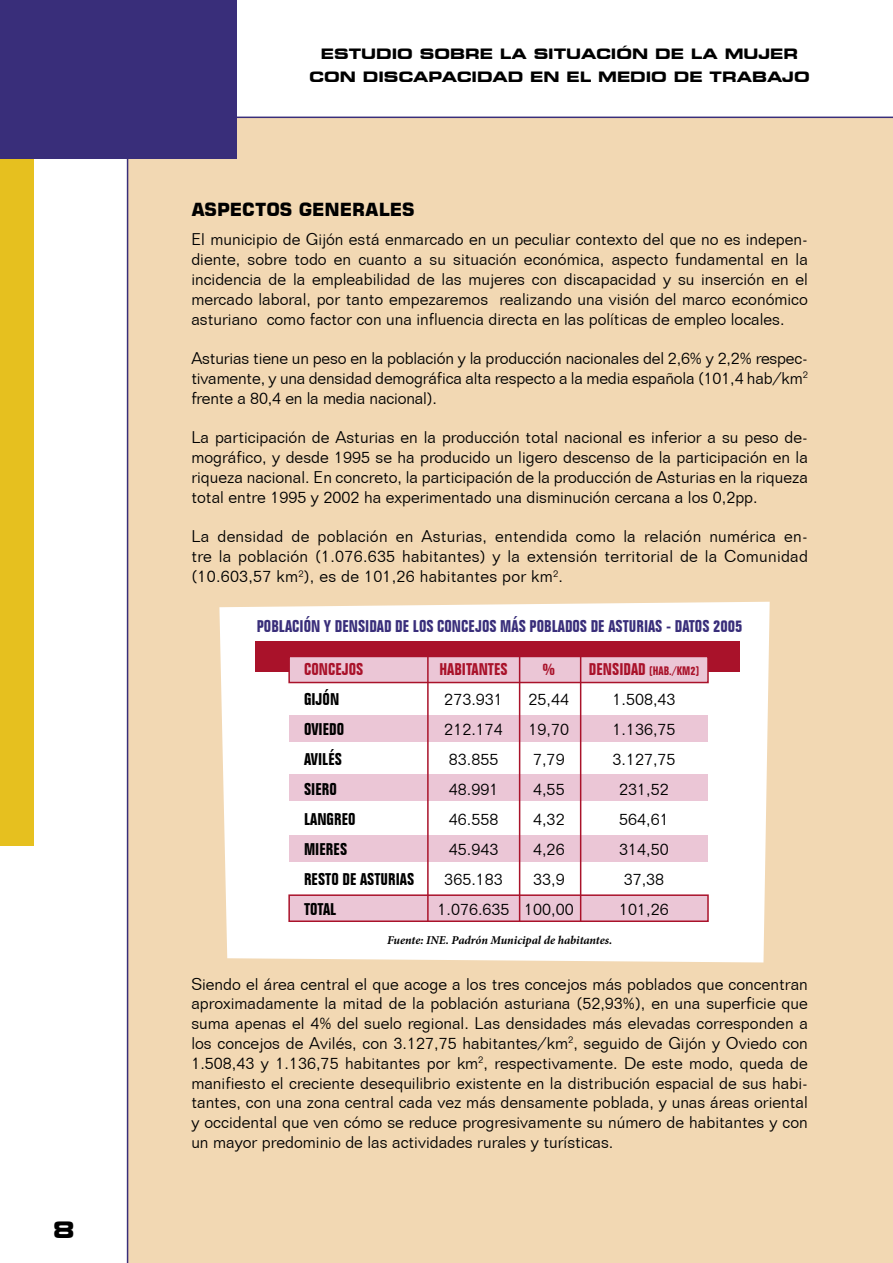
<style>
.page{position:relative;width:893px;height:1263px;background:#fff}
.page>*{position:absolute;margin:0;border:0;box-sizing:border-box;transform-origin:0 0}
.t1{font:700 expanded 22.5px "Square 721 BT";color:#000}
.t2{font:700 18px "Square 721 BT";color:#000}
.t3{font:300 16.5px/19.8px "Folio BT";color:#000;text-align:justify}
.t4{font:700 condensed 16.5px "Folio BT";color:#392e7a}
.t5{font:700 condensed 16.5px "Folio BT";color:#000}
.t6{font:700 condensed 16.5px "Folio BT";color:#a9122a}
.t7{font:700 expanded 14.25px "Square 721 BT";color:#000}
.t8{font:italic 700 12px "Minion Pro";letter-spacing:-.005em;color:#000}
.t9{font:700 condensed 12px "Folio BT";color:#a9122a}
.s1{font-size:16.95px}
.s2{font-size:16.5px}
</style>
<div class="page">
<div style="left:128px;top:117px;width:765px;height:1146px;background:#f2d8b3"></div>
<div style="left:219px;top:602px;width:551px;height:360px;background:#fff"></div>
<div style="left:255px;top:641px;width:485px;height:31px;background:#a9122a"></div>
<div style="left:289px;top:656px;width:419px;height:26px;background:#ebc6d6"></div>
<div style="left:288px;top:656px;width:421px;height:27px;border:2px solid #a9122a"></div>
<hr style="left:237px;top:117px;width:656px;height:1px;background:#392e7a">
<hr style="left:127px;top:158px;width:1px;height:1105px;background:#392e7a">
<div style="left:0;top:117px;width:34px;height:729px;background:#e6c01f"></div>
<div style="left:0;top:0;width:237px;height:159px;background:#392e7a"></div>
<div style="left:289px;top:775px;width:419px;height:26px;background:#ebc6d6"></div>
<div style="left:289px;top:836px;width:419px;height:26px;background:#ebc6d6"></div>
<div style="left:289px;top:895px;width:419px;height:26px;background:#ebc6d6"></div>
<div style="left:288px;top:894px;width:421px;height:28px;border:2px solid #a9122a"></div>
<div style="left:289px;top:716px;width:419px;height:26px;background:#ebc6d6"></div>
<hr style="left:427px;top:654px;width:2px;height:268px;background:#a9122a">
<hr style="left:519px;top:654px;width:1px;height:268px;background:#a9122a">
<hr style="left:580px;top:655px;width:1px;height:267px;background:#a9122a">
<p class="t1" style="left:53px;top:1216px;width:23px">8</p>
<p class="t7" style="left:321px;top:45px;width:479px">ESTUDIO SOBRE LA SITUACIÓN DE LA MUJER</p>
<p class="t7" style="left:309px;top:68px;width:502px">CON DISCAPACIDAD EN EL MEDIO DE TRABAJO</p>
<p class="t2" style="left:191px;top:198px;width:225px">ASPECTOS GENERALES</p>
<p class="t3" style="left:191px;top:229px;width:618px">El municipio de Gijón está enmarcado en un peculiar contexto del que no es indepen&shy;diente, sobre todo en cuanto a su situación económica, aspecto fundamental en la incidencia de la empleabilidad de las mujeres con discapacidad y su inserción en el mercado laboral, por tanto empezaremos realizando una visión del marco económico asturiano como factor con una influencia directa en las políticas de empleo locales.</p>
<p class="t3" style="left:191px;top:348px;width:618px">Asturias tiene un peso en la población y la producción nacionales del 2,6% y 2,2% respec&shy;tivamente, y una densidad demográfica alta respecto a la media española (101,4 hab/km<sup>2 </sup>frente a 80,4 en la media nacional).</p>
<p class="t3" style="left:191px;top:427px;width:618px">La participación de Asturias en la producción total nacional es inferior a su peso de&shy;mográfico, y desde 1995 se ha producido un ligero descenso de la participación en la riqueza nacional. En concreto, la participación de la producción de Asturias en la riqueza total entre 1995 y 2002 ha experimentado una disminución cercana a los 0,2pp.</p>
<p class="t3" style="left:191px;top:526px;width:618px">La densidad de población en Asturias, entendida como la relación numérica en&shy;tre la población (1.076.635 habitantes) y la extensión territorial de la Comunidad (10.603,57 km<sup>2</sup>), es de 101,26 habitantes por km<sup>2</sup>.</p>
<p class="t4" style="left:257px;top:616px;width:487px">POBLACIÓN Y DENSIDAD DE LOS CONCEJOS MÁS POBLADOS DE ASTURIAS - DATOS <span class="s1">2005</span></p>
<p class="t6" style="left:304px;top:659px;width:61px">CONCEJOS</p>
<p class="t5" style="left:304px;top:689px;width:37px">GIJÓN</p>
<p class="t5" style="left:304px;top:719px;width:42px">OVIEDO</p>
<p class="t5" style="left:304px;top:749px;width:40px">AVILÉS</p>
<p class="t5" style="left:304px;top:779px;width:34px">SIERO</p>
<p class="t5" style="left:304px;top:809px;width:53px">LANGREO</p>
<p class="t5" style="left:304px;top:839px;width:45px">MIERES</p>
<p class="t5" style="left:304px;top:869px;width:112px">RESTO DE ASTURIAS</p>
<p class="t5" style="left:304px;top:899px;width:34px">TOTAL</p>
<p class="t9" style="left:589px;top:663px;width:112px"><span class="s2">DENSIDAD</span> (HAB./KM2)</p>
<p class="t3" style="left:612px;top:689px;width:65px">1.508,43</p>
<p class="t3" style="left:612px;top:719px;width:65px">1.136,75</p>
<p class="t3" style="left:612px;top:749px;width:65px">3.127,75</p>
<p class="t3" style="left:619px;top:779px;width:51px">231,52</p>
<p class="t3" style="left:619px;top:809px;width:51px">564,61</p>
<p class="t3" style="left:619px;top:839px;width:51px">314,50</p>
<p class="t3" style="left:624px;top:869px;width:42px">37,38</p>
<p class="t3" style="left:619px;top:899px;width:51px">101,26</p>
<p class="t8" style="left:387px;top:933px;width:227px">Fuente: INE. Padrón Municipal de habitantes.</p>
<p class="t3" style="left:191px;top:974px;width:618px">Siendo el área central el que acoge a los tres concejos más poblados que concentran aproximadamente la mitad de la población asturiana (52,93%), en una superficie que suma apenas el 4% del suelo regional. Las densidades más elevadas corresponden a los concejos de Avilés, con 3.127,75 habitantes/km<sup>2</sup>, seguido de Gijón y Oviedo con 1.508,43 y 1.136,75 habitantes por km<sup>2</sup>, respectivamente. De este modo, queda de manifiesto el creciente desequilibrio existente en la distribución espacial de sus habi&shy;tantes, con una zona central cada vez más densamente poblada, y unas áreas oriental y occidental que ven cómo se reduce progresivamente su número de habitantes y con un mayor predominio de las actividades rurales y turísticas.</p>
<p class="t6" style="left:439px;top:659px;width:70px">HABITANTES</p>
<p class="t3" style="left:444px;top:689px;width:60px">273.931</p>
<p class="t3" style="left:444px;top:719px;width:60px">212.174</p>
<p class="t3" style="left:449px;top:749px;width:51px">83.855</p>
<p class="t3" style="left:449px;top:779px;width:51px">48.991</p>
<p class="t3" style="left:449px;top:809px;width:51px">46.558</p>
<p class="t3" style="left:449px;top:839px;width:51px">45.943</p>
<p class="t3" style="left:444px;top:869px;width:60px">365.183</p>
<p class="t3" style="left:438px;top:899px;width:74px">1.076.635</p>
<p class="t6" style="left:543px;top:659px;width:14px">%</p>
<p class="t3" style="left:529px;top:689px;width:42px">25,44</p>
<p class="t3" style="left:529px;top:719px;width:42px">19,70</p>
<p class="t3" style="left:533px;top:749px;width:33px">7,79</p>
<p class="t3" style="left:533px;top:779px;width:33px">4,55</p>
<p class="t3" style="left:533px;top:809px;width:33px">4,32</p>
<p class="t3" style="left:533px;top:839px;width:33px">4,26</p>
<p class="t3" style="left:533px;top:869px;width:33px">33,9</p>
<p class="t3" style="left:524px;top:899px;width:51px">100,00</p>
</div>
